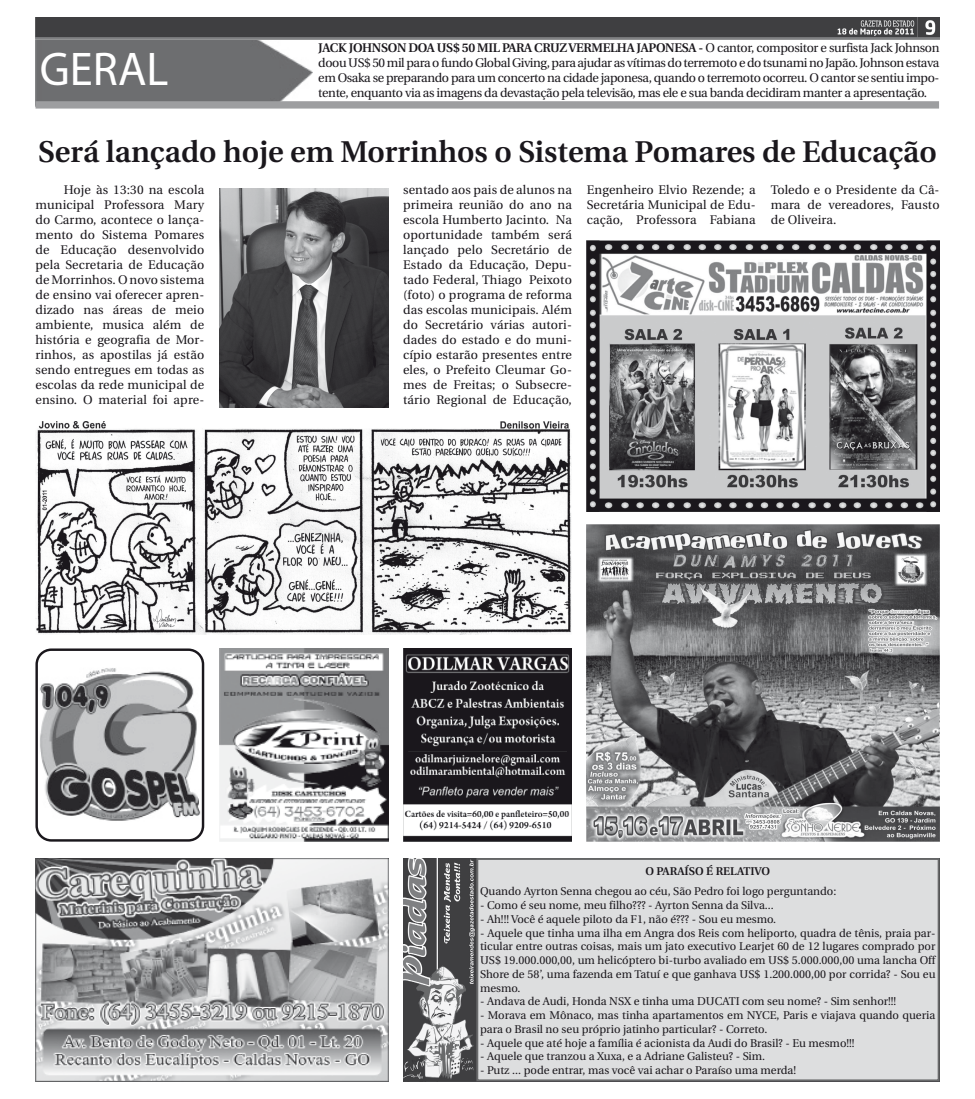
<style>
.page{position:relative;width:975px;height:1099px;background:#fff}
.page>*{position:absolute;margin:0;border:0;box-sizing:border-box;transform-origin:0 0}
.t1{font:47.5px "Myriad Pro";color:#fff}
.Corpo_de_Texto{font:600 30px "Utopia";color:#1a171c}
.Corpo_de_Texto-2{font:12.5px/15px "Utopia";letter-spacing:.01em;color:#1a171c;text-align:justify}
.Corpo_de_Texto-3{font:11.25px/13.8px "Utopia";color:#1a171c;text-align:justify}
.Corpo_de_Texto-4{font:600 11.25px "Utopia";color:#1a171c}
.s1{font-weight:600}
</style>
<div class="page">
<img style="left:40px;top:668px;width:161px;height:153px">
<div style="left:35px;top:648px;width:169px;height:193px;border:2px solid #1a171c;border-radius:15px"></div>
<img style="left:35px;top:40px;width:277px;height:61px">
<img style="left:35px;top:18px;width:904px;height:22px">
<div style="left:35px;top:101px;width:903px;height:8px;background:#9d9ea0"></div>
<img style="left:219px;top:648px;width:169px;height:193px">
<img style="left:35px;top:858px;width:353px;height:223px">
<img style="left:403px;top:648px;width:169px;height:193px">
<img style="left:403px;top:858px;width:73px;height:223px">
<div style="left:476px;top:858px;width:463px;height:223px;background:#dddedf;border:2px solid #696a6b"></div>
<img style="left:587px;top:524px;width:352px;height:317px">
<img style="left:587px;top:240px;width:352px;height:271px">
<img style="left:35px;top:422px;width:537px;height:212px">
<img style="left:219px;top:189px;width:169px;height:219px">
<p class="t1" style="left:40px;top:40px;width:130px">GERAL</p>
<p class="Corpo_de_Texto-2" style="left:318px;top:41px;width:622px"><span class="s1">JACK JOHNSON DOA US$ 50 MIL PARA CRUZ VERMELHA JAPONESA -</span> O cantor, compositor e surfista Jack Johnson doou US$ 50 mil para o fundo Global Giving, para ajudar as vítimas do terremoto e do tsunami no Japão. Johnson estava em Osaka se preparando para um concerto na cidade japonesa, quando o terremoto ocorreu. O cantor se sentiu impo&shy;tente, enquanto via as imagens da devastação pela televisão, mas ele e sua banda decidiram manter a apresentação.</p>
<p class="Corpo_de_Texto" style="left:38px;top:135px;width:900px">Será lançado hoje em Morrinhos o Sistema Pomares de Educação</p>
<p class="Corpo_de_Texto-2" style="left:35px;top:182px;width:170px;text-indent:28px">Hoje às 13:30 na escola municipal Professora Mary do Carmo, acontece o lança&shy;mento do Sistema Pomares de Educação desenvolvido pela Secretaria de Educação de Morrinhos. O novo sistema de ensino vai oferecer apren&shy;dizado nas áreas de meio ambiente, musica além de história e geografia de Mor&shy;rinhos, as apostilas já estão sendo entregues em todas as escolas da rede municipal de ensino. O material foi apre-</p>
<p class="Corpo_de_Texto-2" style="left:403px;top:182px;width:170px">sentado aos pais de alunos na primeira reunião do ano na escola Humberto Jacinto. Na oportunidade também será lançado pelo Secretário de Estado da Educação, Depu&shy;tado Federal, Thiago Peixoto (foto) o programa de reforma das escolas municipais. Além do Secretário várias autori&shy;dades do estado e do muni&shy;cípio estarão presentes entre eles, o Prefeito Cleumar Go&shy;mes de Freitas; o Subsecre&shy;tário Regional de Educação,</p>
<p class="Corpo_de_Texto-2" style="left:587px;top:182px;width:170px">Engenheiro Elvio Rezende; a Secretária Municipal de Edu&shy;cação, Professora Fabiana</p>
<p class="Corpo_de_Texto-2" style="left:770px;top:182px;width:170px">Toledo e o Presidente da Câ&shy;mara de vereadores, Fausto de Oliveira.</p>
<p class="Corpo_de_Texto-4" style="left:645px;top:865px;width:126px">O PARAÍSO É RELATIVO</p>
<p class="Corpo_de_Texto-3" style="left:480px;top:884px;width:358px">Quando Ayrton Senna chegou ao céu, São Pedro foi logo perguntando:</p>
<p class="Corpo_de_Texto-3" style="left:480px;top:898px;width:295px">- Como é seu nome, meu filho??? - Ayrton Senna da Silva...</p>
<p class="Corpo_de_Texto-3" style="left:480px;top:912px;width:297px">- Ah!!! Você é aquele piloto da F1, não é??? - Sou eu mesmo.</p>
<p class="Corpo_de_Texto-3" style="left:480px;top:926px;width:457px">- Aquele que tinha uma ilha em Angra dos Reis com heliporto, quadra de tênis, praia par&shy;ticular entre outras coisas, mais um jato executivo Learjet 60 de 12 lugares comprado por US$ 19.000.000,00, um helicóptero bi-turbo avaliado em US$ 5.000.000,00 uma lancha Off Shore de 58’, uma fazenda em Tatuí e que ganhava US$ 1.200.000,00 por corrida? - Sou eu mesmo.</p>
<p class="Corpo_de_Texto-3" style="left:480px;top:994px;width:418px">- Andava de Audi, Honda NSX e tinha uma DUCATI com seu nome? - Sim senhor!!!</p>
<p class="Corpo_de_Texto-3" style="left:480px;top:1008px;width:457px">- Morava em Mônaco, mas tinha apartamentos em NYCE, Paris e viajava quando queria para o Brasil no seu próprio jatinho particular? - Correto.</p>
<p class="Corpo_de_Texto-3" style="left:480px;top:1036px;width:376px">- Aquele que até hoje a família é acionista da Audi do Brasil? - Eu mesmo!!!</p>
<p class="Corpo_de_Texto-3" style="left:480px;top:1049px;width:287px">- Aquele que tranzou a Xuxa, e a Adriane Galisteu? - Sim.</p>
<p class="Corpo_de_Texto-3" style="left:480px;top:1063px;width:317px">- Putz ... pode entrar, mas você vai achar o Paraíso uma merda!</p>
</div>
